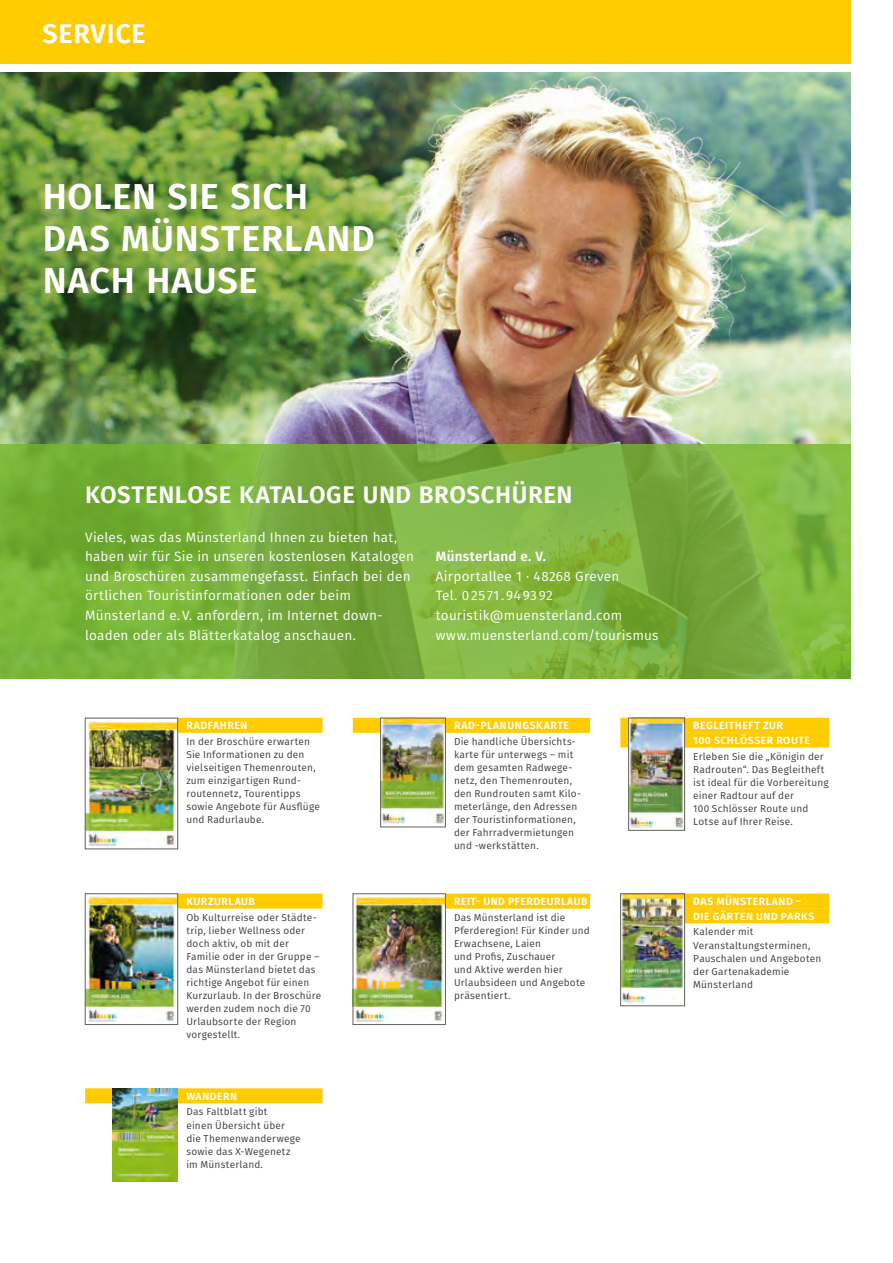
<style>
.page{position:relative;width:893px;height:1263px;background:#fff}
.page>*{position:absolute;margin:0;border:0;box-sizing:border-box;transform-origin:0 0}
.Head_Green_Versal_24{font:600 36px/42px "Fira Sans";letter-spacing:.02em;color:#fff}
.Balkenhead_links{font:600 27px "Fira Sans";letter-spacing:.025em;color:#fff}
.Small_Head_Versal_16{font:600 24px "Fira Sans";letter-spacing:.025em;color:#fff}
.body_Fira{font:13.5px/19.5px "Fira Sans";letter-spacing:.02em;color:#fff}
.body_Fira-2{font:600 13.5px "Fira Sans";letter-spacing:.02em;color:#fff}
.BroschürenTitel_big{font:600 10.5px "Fira Sans";letter-spacing:.05em;color:#fff}
.Broschüren_big{font:10.05px/13px "Fira Sans";letter-spacing:.02em;color:#3c3c3b}
</style>
<div class="page">
<div style="left:0;top:0;width:850px;height:64px;background:#fc0"></div>
<img style="left:0;top:72px;width:850px;height:372px">
<svg style="left:0;top:444px;width:850px;height:235px;background:#7ab03c"></svg>
<div style="left:85px;top:893px;width:237px;height:15px;background:#fc0"></div>
<div style="left:85px;top:1088px;width:237px;height:15px;background:#fc0"></div>
<img style="left:113px;top:1088px;width:65px;height:93px">
<div style="left:620px;top:718px;width:209px;height:15px;background:#fc0"></div>
<div style="left:620px;top:732px;width:209px;height:15px;background:#fc0"></div>
<img style="left:630px;top:720px;width:53px;height:108px">
<div style="left:628px;top:718px;width:57px;height:112px;border:1px solid #63625c"></div>
<div style="left:620px;top:893px;width:209px;height:15px;background:#fc0"></div>
<div style="left:620px;top:908px;width:209px;height:15px;background:#fc0"></div>
<img style="left:622px;top:895px;width:61px;height:109px">
<div style="left:620px;top:893px;width:65px;height:113px;border:1px solid #63625c"></div>
<div style="left:353px;top:718px;width:237px;height:15px;background:#fc0"></div>
<div style="left:353px;top:893px;width:237px;height:15px;background:#fc0"></div>
<div style="left:85px;top:718px;width:237px;height:15px;background:#fc0"></div>
<img style="left:87px;top:720px;width:89px;height:127px">
<div style="left:85px;top:718px;width:93px;height:131px;border:1px solid #63625c"></div>
<img style="left:87px;top:895px;width:89px;height:128px">
<div style="left:85px;top:893px;width:93px;height:132px;border:1px solid #63625c"></div>
<img style="left:355px;top:895px;width:89px;height:127px">
<div style="left:353px;top:893px;width:93px;height:132px;border:1px solid #63625c"></div>
<img style="left:382px;top:720px;width:62px;height:104px">
<div style="left:380px;top:718px;width:66px;height:109px;border:1px solid #63625c"></div>
<p class="Balkenhead_links" style="left:43px;top:12px;width:105px">SERVICE</p>
<p class="Head_Green_Versal_24" style="left:43px;top:174px;width:334px">HOLEN SIE SICH<br>DAS MÜNSTERLAND<br>NACH HAUSE</p>
<p class="Small_Head_Versal_16" style="left:85px;top:475px;width:489px">KOSTENLOSE KATALOGE UND BROSCHÜREN</p>
<p class="body_Fira" style="left:85px;top:527px;width:331px">Vieles, was das Münsterland Ihnen zu bieten hat, haben wir für Sie in unseren kostenlosen Katalogen und Broschüren zusammengefasst. Einfach bei den örtlichen Touristinformationen oder beim Münsterland e. V. anfordern, im Internet down&shy;loaden oder als Blätterkatalog anschauen.</p>
<p class="body_Fira-2" style="left:436px;top:545px;width:112px">Münsterland e. V.</p>
<p class="body_Fira" style="left:436px;top:566px;width:185px">Airportallee 1 · 48268 Greven</p>
<p class="body_Fira" style="left:436px;top:586px;width:118px">Tel. 02571.949392</p>
<p class="body_Fira" style="left:436px;top:605px;width:188px">touristik@muensterland.com</p>
<p class="body_Fira" style="left:436px;top:625px;width:224px">www.muensterland.com/tourismus</p>
<p class="BroschürenTitel_big" style="left:186px;top:717px;width:63px">RADFAHREN</p>
<p class="Broschüren_big" style="left:186px;top:735px;width:135px">In der Broschüre erwarten<br>Sie Informationen zu den vielseitigen Themenrouten, zum einzigartigen Rund&shy;routennetz, Tourentipps sowie Angebote für Ausflüge und Radurlaube.</p>
<p class="BroschürenTitel_big" style="left:186px;top:893px;width:70px">KURZURLAUB</p>
<p class="Broschüren_big" style="left:186px;top:910px;width:136px">Ob Kulturreise oder Städte&shy;trip, lieber Wellness oder doch aktiv, ob mit der<br>Familie oder in der Gruppe – das Münsterland bietet das richtige Angebot für einen<br>Kurzurlaub. In der Broschüre werden zudem noch die 70<br>Urlaubsorte der Region vorgestellt.</p>
<p class="BroschürenTitel_big" style="left:186px;top:1087px;width:52px">WANDERN</p>
<p class="Broschüren_big" style="left:186px;top:1105px;width:116px">Das Faltblatt gibt<br>einen Übersicht über die Themenwanderwege sowie das X-Wegenetz im Münsterland.</p>
<p class="BroschürenTitel_big" style="left:454px;top:717px;width:117px">RAD-PLANUNGSKARTE</p>
<p class="Broschüren_big" style="left:454px;top:735px;width:129px">Die handliche Übersichts&shy;karte für unterwegs – mit dem gesamten Radwege&shy;netz, den Themenrouten, den Rundrouten samt Kilo&shy;meterlänge, den Adressen der Touristinformationen, der Fahrradvermietungen und -werkstätten.</p>
<p class="BroschürenTitel_big" style="left:454px;top:893px;width:135px">REIT- UND PFERDEURLAUB</p>
<p class="Broschüren_big" style="left:454px;top:910px;width:137px">Das Münsterland ist die<br>Pferderegion! Für Kinder und<br>Erwachsene, Laien<br>und Profis, Zuschauer<br>und Aktive werden hier<br>Urlaubsideen und Angebote präsentiert.</p>
<p class="BroschürenTitel_big" style="left:693px;top:717px;width:91px">BEGLEITHEFT ZUR</p>
<p class="BroschürenTitel_big" style="left:693px;top:732px;width:118px">100 SCHLÖSSER ROUTE</p>
<p class="Broschüren_big" style="left:693px;top:749px;width:137px">Erleben Sie die „Königin der<br>Radrouten“. Das Begleitheft ist ideal für die Vorbereitung einer Radtour auf der<br>100 Schlösser Route und<br>Lotse auf Ihrer Reise.</p>
<p class="BroschürenTitel_big" style="left:693px;top:893px;width:110px">DAS MÜNSTERLAND –</p>
<p class="BroschürenTitel_big" style="left:693px;top:907px;width:122px">DIE GÄRTEN UND PARKS</p>
<p class="Broschüren_big" style="left:693px;top:925px;width:130px">Kalender mit<br>Veranstaltungsterminen,<br>Pauschalen und Angeboten der Gartenakademie<br>Münsterland</p>
</div>
